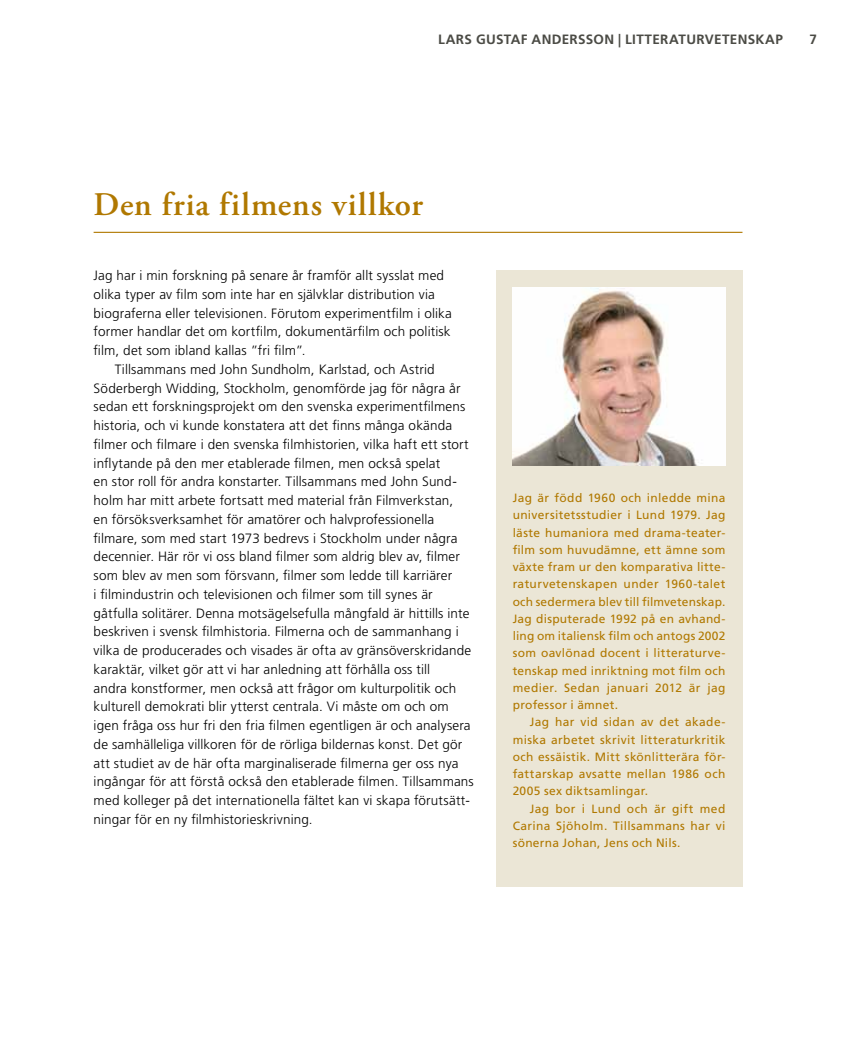
<style>
.page{position:relative;width:851px;height:1063px;background:#fff}
.page>*{position:absolute;margin:0;border:0;box-sizing:border-box;transform-origin:0 0}
.t1{font:600 33px "Adobe Garamond Pro";letter-spacing:.035em;color:#b07800}
.t2{font:300 13.5px/18.8px "Frutiger LT Std";letter-spacing:.01em;color:#000}
.t3{font:700 13.5px "Frutiger LT Std";letter-spacing:.025em;color:#4b4b45}
.t4{font:12px/17.2px "Frutiger LT Std";letter-spacing:.025em;color:#b07800;text-align:justify}
</style>
<div class="page">
<div style="left:495px;top:270px;width:247px;height:617px;background:#ebe6d6"></div>
<hr style="left:94px;top:232px;width:648px;height:1px;background:#b07800">
<img style="left:512px;top:287px;width:213px;height:179px">
<p class="t3" style="left:438px;top:32px;width:346px">LARS GUSTAF ANDERSSON | LITTERATURVETENSKAP</p>
<p class="t3" style="left:809px;top:32px;width:9px">7</p>
<h1 class="t1" style="left:94px;top:186px;width:331px">Den fria filmens villkor</h1>
<p class="t2" style="left:94px;top:266px;width:359px">Jag har i min forskning på senare år framför allt sysslat med olika typer av film som inte har en självklar distribution via biograferna eller televisionen. Förutom experimentfilm i olika former handlar det om kortfilm, dokumentärfilm och politisk film, det som ibland kallas ”fri film”.</p>
<p class="t2" style="left:94px;top:360px;width:381px;text-indent:21px">Tillsammans med John Sundholm, Karlstad, och Astrid Söderbergh Widding, Stockholm, genomförde jag för några år sedan ett forskningsprojekt om den svenska experimentfilmens historia, och vi kunde konstatera att det finns många okända filmer och filmare i den svenska filmhistorien, vilka haft ett stort inflytande på den mer etablerade filmen, men också spelat<br>en stor roll för andra konstarter. Tillsammans med John Sund&shy;holm har mitt arbete fortsatt med material från Filmverkstan,<br>en försöksverksamhet för amatörer och halvprofessionella filmare, som med start 1973 bedrevs i Stockholm under några decennier. Här rör vi oss bland filmer som aldrig blev av, filmer som blev av men som försvann, filmer som ledde till karriärer<br>i filmindustrin och televisionen och filmer som till synes är gåtfulla solitärer. Denna motsägelsefulla mångfald är hittills inte beskriven i svensk filmhistoria. Filmerna och de sammanhang i vilka de producerades och visades är ofta av gränsöverskridande karaktär, vilket gör att vi har anledning att förhålla oss till<br>andra konstformer, men också att frågor om kulturpolitik och kulturell demokrati blir ytterst centrala. Vi måste om och om igen fråga oss hur fri den fria filmen egentligen är och analysera de samhälleliga villkoren för de rörliga bildernas konst. Det gör att studiet av de här ofta marginaliserade filmerna ger oss nya ingångar för att förstå också den etablerade filmen. Tillsammans med kolleger på det internationella fältet kan vi skapa förutsätt&shy;ningar för en ny filmhistorieskrivning.</p>
<p class="t4" style="left:512px;top:489px;width:214px">Jag är född 1960 och inledde mina universitetsstudier i Lund 1979. Jag läste humaniora med drama-teater&shy;film som huvudämne, ett ämne som växte fram ur den komparativa litte&shy;raturvetenskapen under 1960-talet och sedermera blev till filmvetenskap.<br>Jag disputerade 1992 på en avhand&shy;ling om italiensk film och antogs 2002 som oavlönad docent i litteraturve&shy;tenskap med inriktning mot film och medier. Sedan januari 2012 är jag professor i ämnet.</p>
<p class="t4" style="left:512px;top:714px;width:214px;text-indent:17px">Jag har vid sidan av det akade&shy;miska arbetet skrivit litteraturkritik och essäistik. Mitt skönlitterära för&shy;fattarskap avsatte mellan 1986 och 2005 sex diktsamlingar.</p>
<p class="t4" style="left:512px;top:800px;width:214px;text-indent:17px">Jag bor i Lund och är gift med Carina Sjöholm. Tillsammans har vi sönerna Johan, Jens och Nils.</p>
</div>
